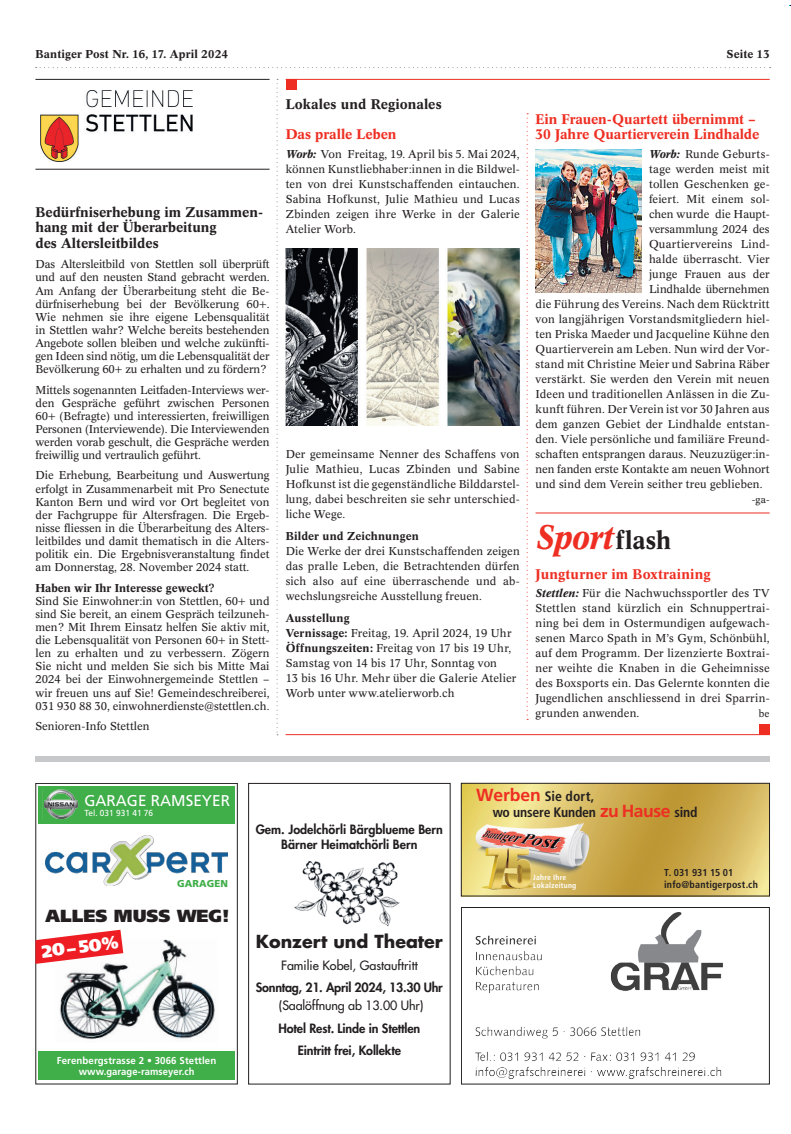
<style>
.page{position:relative;width:791px;height:1134px;background:#fff}
.page>*{position:absolute;margin:0;border:0;box-sizing:border-box;transform-origin:0 0}
.t1{font:italic 500 33.75px "Concorde BE";letter-spacing:-.005em;color:#ee2e22;scale:.96 1}
.t2{font:700 17.5px "Futura Std";color:#231f20}
.t3{font:900 17.5px "Frutiger LT Std";color:#231f20}
.t4{font:900 17.38px "Frutiger LT Std";color:#fff}
.t5{font:15.62px "Frutiger LT Std";color:#fff}
.t6{font:500 13.75px/15px "Concorde BE";letter-spacing:.005em;color:#ee2e22}
.t7{font:500 13.75px/15.6px "Concorde BE";color:#231f20}
.t8{font:700 condensed 13.75px/16.2px "Frutiger LT Std";letter-spacing:-.015em;color:#231f20}
.t9{font:800 12.5px/15px "Futura Std";letter-spacing:-.01em;color:#231f20;text-align:center}
.t10{font:500 12.5px "Futura Std";color:#231f20}
.t11{font:11.25px/13.1px "Concorde BE";letter-spacing:.01em;color:#231f20;text-align:justify}
.t12{font:500 11.25px "Concorde BE";letter-spacing:.005em;color:#231f20}
.t13{font:11.25px "Concorde BE";letter-spacing:-.01em;color:#231f20}
.t14{font:700 10px/11.2px "Frutiger LT Std";letter-spacing:.01em;color:#fff;text-align:center}
.t15{font:700 condensed 10px/12px "Frutiger LT Std";letter-spacing:.015em;color:#231f20}
.t16{font:900 10px "Frutiger LT Std";letter-spacing:.01em;color:#40ae49}
.t17{font:10px "Concorde BE";color:#231f20}
.t18{font:8.75px "Frutiger LT Std";color:#fff;scale:.95 1}
.t19{font:700 condensed 7.62px/8px "Frutiger LT Std";letter-spacing:.03em;color:#fff}
.s1{font-weight:500;font-style:italic}
.s2{font-weight:500}
.s3{font-style:normal;font-size:25px;color:#231f20}
.s4{font-stretch:normal;font-size:17.5px;color:#ee2e22}
</style>
<div class="page">
<svg style="left:36px;top:67px;width:734px;height:1px"></svg>
<img style="left:40px;top:90px;width:153px;height:72px">
<hr style="left:35px;top:79px;width:234px;height:1px;background:#231f20">
<hr style="left:35px;top:169px;width:234px;height:1px;background:#231f20">
<svg style="left:526px;top:113px;width:2px;height:607px"></svg>
<svg style="left:276px;top:79px;width:2px;height:656px"></svg>
<div style="left:285px;top:79px;width:11px;height:11px;background:#ee2e22"></div>
<hr style="left:285px;top:79px;width:484px;height:1px;background:#ee2e22">
<img style="left:285px;top:248px;width:234px;height:177px">
<div style="left:38px;top:1051px;width:197px;height:29px;background:#40ae49"></div>
<img style="left:60px;top:939px;width:155px;height:101px">
<div style="left:38px;top:787px;width:197px;height:37px;background:#40ae49"></div>
<img style="left:44px;top:789px;width:35px;height:30px">
<img style="left:45px;top:836px;width:183px;height:49px">
<svg style="left:35px;top:930px;width:88px;height:34px"></svg>
<hr style="left:535px;top:513px;width:234px;height:1px;background:#ee2e22">
<img style="left:535px;top:150px;width:106px;height:143px">
<img style="left:475px;top:912px;width:248px;height:167px">
<div style="left:461px;top:907px;width:308px;height:177px;border:1px solid #231f20"></div>
<div style="left:35px;top:756px;width:734px;height:5px;background:#c7c8ca"></div>
<div style="left:758px;top:724px;width:11px;height:11px;background:#ee2e22"></div>
<hr style="left:285px;top:734px;width:484px;height:1px;background:#ee2e22">
<div style="left:248px;top:783px;width:202px;height:301px;border:1px solid #231f20"></div>
<svg style="left:294px;top:861px;width:106px;height:66px"></svg>
<svg style="left:463px;top:785px;width:304px;height:109px;background:#d1b256"></svg>
<div style="left:461px;top:783px;width:308px;height:113px;border:1px solid #231f20"></div>
<img style="left:469px;top:808px;width:128px;height:70px">
<svg style="left:481px;top:884px;width:53px;height:6px"></svg>
<img style="left:483px;top:846px;width:48px;height:46px">
<p class="t12" style="left:35px;top:48px;width:194px">Bantiger Post Nr. 16, 17. April 2024</p>
<p class="t12" style="left:726px;top:48px;width:45px">Seite 13</p>
<p class="t7" style="left:35px;top:204px;width:229px">Bedürfniserhebung im Zusammen&shy;hang mit der Überarbeitung<br>des Altersleitbildes</p>
<p class="t11" style="left:35px;top:258px;width:235px">Das Altersleitbild von Stettlen soll überprüft und auf den neusten Stand gebracht werden.<br>Am Anfang der Überarbeitung steht die Be&shy;dürfniserhebung bei der Bevölkerung 60+.<br>Wie nehmen sie ihre eigene Lebensqualität in Stettlen wahr? Welche bereits bestehenden Angebote sollen bleiben und welche zukünfti&shy;gen Ideen sind nötig, um die Lebensqualität der Bevölkerung 60+ zu erhalten und zu fördern?</p>
<p class="t11" style="left:35px;top:383px;width:235px">Mittels sogenannten Leitfaden-Interviews wer&shy;den Gespräche geführt zwischen Personen 60+ (Befragte) und interessierten, freiwilligen Personen (Interviewende). Die Interviewenden werden vorab geschult, die Gespräche werden freiwillig und vertraulich geführt.</p>
<p class="t11" style="left:35px;top:469px;width:235px">Die Erhebung, Bearbeitung und Auswertung erfolgt in Zusammenarbeit mit Pro Senectute Kanton Bern und wird vor Ort begleitet von der Fachgruppe für Altersfragen. Die Ergeb&shy;nisse fliessen in die Überarbeitung des Alters&shy;leitbildes und damit thematisch in die Alters&shy;politik ein. Die Ergebnisveranstaltung findet am Donnerstag, 28. November 2024 statt.</p>
<p class="t12" style="left:35px;top:581px;width:181px">Haben wir Ihr Interesse geweckt?</p>
<p class="t11" style="left:35px;top:594px;width:235px">Sind Sie Einwohner:in von Stettlen, 60+ und sind Sie bereit, an einem Gespräch teilzuneh&shy;men? Mit Ihrem Einsatz helfen Sie aktiv mit, die Lebensqualität von Personen 60+ in Stett&shy;len zu erhalten und zu verbessern. Zögern Sie nicht und melden Sie sich bis Mitte Mai 2024 bei der Einwohnergemeinde Stettlen – wir freuen uns auf Sie! Gemeindeschreiberei, 031 930 88 30, einwohnerdienste@stettlen.ch.</p>
<p class="t11" style="left:35px;top:720px;width:115px">Senioren-Info Stettlen</p>
<p class="t7" style="left:285px;top:97px;width:157px">Lokales und Regionales</p>
<p class="t6" style="left:285px;top:127px;width:112px">Das pralle Leben</p>
<p class="t11" style="left:285px;top:146px;width:235px;line-height:15px"><span class="s1">Worb:</span> Von Freitag, 19. April bis 5. Mai 2024, können Kunstliebhaber:innen in die Bildwel&shy;ten von drei Kunstschaffenden eintauchen.<br>Sabina Hofkunst, Julie Mathieu und Lucas Zbinden zeigen ihre Werke in der Galerie Atelier Worb.</p>
<p class="t11" style="left:285px;top:446px;width:235px;line-height:15px">Der gemeinsame Nenner des Schaffens von Julie Mathieu, Lucas Zbinden und Sabine Hofkunst ist die gegenständliche Bilddarstel&shy;lung, dabei beschreiten sie sehr unterschied&shy;liche Wege.</p>
<p class="t12" style="left:285px;top:529px;width:134px">Bilder und Zeichnungen</p>
<p class="t11" style="left:285px;top:544px;width:235px;line-height:15px">Die Werke der drei Kunstschaffenden zeigen das pralle Leben, die Betrachtenden dürfen sich also auf eine überraschende und ab&shy;wechslungsreiche Ausstellung freuen.</p>
<p class="t11" style="left:285px;top:611px;width:232px;line-height:15px;text-align:left"><span class="s2">Ausstellung<br>Vernissage:</span> Freitag, 19. April 2024, 19 Uhr <span class="s2">Öffnungszeiten:</span> Freitag von 17 bis 19 Uhr, Samstag von 14 bis 17 Uhr, Sonntag von<br>13 bis 16 Uhr. Mehr über die Galerie Atelier Worb unter www.atelierworb.ch</p>
<p class="t6" style="left:535px;top:112px;width:225px">Ein Frauen-Quartett übernimmt –<br>30 Jahre Quartierverein Lindhalde</p>
<p class="t11" style="left:648px;top:147px;width:122px"><span class="s1">Worb:</span> Runde Geburts-</p>
<p class="t11" style="left:648px;top:162px;width:122px">tage werden meist mit</p>
<p class="t11" style="left:648px;top:177px;width:122px">tollen Geschenken ge-</p>
<p class="t11" style="left:648px;top:192px;width:122px">feiert. Mit einem sol-</p>
<p class="t11" style="left:648px;top:207px;width:122px">chen wurde die Haupt-</p>
<p class="t11" style="left:648px;top:222px;width:122px">versammlung 2024 des</p>
<p class="t11" style="left:648px;top:237px;width:122px">Quartiervereins Lind-</p>
<p class="t11" style="left:648px;top:252px;width:122px">halde überrascht. Vier</p>
<p class="t11" style="left:648px;top:267px;width:122px">junge Frauen aus der</p>
<p class="t13" style="left:648px;top:282px;width:122px">Lindhalde übernehmen</p>
<p class="t11" style="left:535px;top:297px;width:235px">die Führung des Vereins. Nach dem Rücktritt</p>
<p class="t11" style="left:535px;top:312px;width:235px">von langjährigen Vorstandsmitgliedern hiel-</p>
<p class="t11" style="left:535px;top:327px;width:235px">ten Priska Maeder und Jacqueline Kühne den</p>
<p class="t11" style="left:535px;top:342px;width:235px">Quartierverein am Leben. Nun wird der Vor-</p>
<p class="t11" style="left:535px;top:357px;width:235px">stand mit Christine Meier und Sabrina Räber</p>
<p class="t11" style="left:535px;top:372px;width:235px">verstärkt. Sie werden den Verein mit neuen</p>
<p class="t11" style="left:535px;top:387px;width:235px">Ideen und traditionellen Anlässen in die Zu-</p>
<p class="t11" style="left:535px;top:402px;width:235px">kunft führen. Der Verein ist vor 30 Jahren aus</p>
<p class="t11" style="left:535px;top:417px;width:235px">dem ganzen Gebiet der Lindhalde entstan-</p>
<p class="t11" style="left:535px;top:432px;width:235px">den. Viele persönliche und familiäre Freund-</p>
<p class="t11" style="left:535px;top:447px;width:235px">schaften entsprangen daraus. Neuzuzüger:in-</p>
<p class="t13" style="left:535px;top:462px;width:235px">nen fanden erste Kontakte am neuen Wohnort</p>
<p class="t11" style="left:535px;top:477px;width:228px">und sind dem Verein seither treu geblieben.</p>
<p class="t17" style="left:751px;top:494px;width:19px">-ga-</p>
<h1 class="t1" style="left:535px;top:517px;width:143px">Sport<span class="s3">flash</span></h1>
<p class="t6" style="left:535px;top:566px;width:176px">Jungturner im Boxtraining</p>
<p class="t11" style="left:535px;top:586px;width:235px;line-height:15px"><span class="s1">Stettlen:</span> Für die Nachwuchssportler des TV Stettlen stand kürzlich ein Schnuppertrai&shy;ning bei dem in Ostermundigen aufgewach&shy;senen Marco Spath in M’s Gym, Schönbühl, auf dem Programm. Der lizenzierte Boxtrai&shy;ner weihte die Knaben in die Geheimnisse des Boxsports ein. Das Gelernte konnten die Jugendlichen anschliessend in drei Sparrin&shy;grunden anwenden.</p>
<p class="t17" style="left:758px;top:708px;width:12px">be</p>
<h3 class="t5" style="left:84px;top:791px;width:147px">GARAGE RAMSEYER</h3>
<p class="t18" style="left:84px;top:808px;width:74px">Tel. 031 931 41 76</p>
<p class="t8" style="left:492px;top:788px;width:206px;text-indent:-16px"><span class="s4">Werben</span> Sie dort,<br>wo unsere Kunden <span class="s4">zu Hause</span> sind</p>
<p class="t16" style="left:177px;top:877px;width:52px">GARAGEN</p>
<h2 class="t3" style="left:45px;top:905px;width:186px">ALLES MUSS WEG!</h2>
<h3 class="t4" style="left:41px;top:941px;width:79px;rotate:-7deg">20– 50%</h3>
<p class="t14" style="left:57px;top:1055px;width:161px">Ferenbergstrasse 2 • 3066 Stettlen www.garage-ramseyer.ch</p>
<p class="t9" style="left:255px;top:822px;width:189px">Gem. Jodelchörli Bärgblueme Bern<br>Bärner Heimatchörli Bern</p>
<h2 class="t2" style="left:256px;top:929px;width:188px">Konzert und Theater</h2>
<p class="t10" style="left:281px;top:957px;width:138px">Familie Kobel, Gastauftritt</p>
<p class="t9" style="left:256px;top:980px;width:188px">Sonntag, 21. April 2024, 13.30 Uhr</p>
<p class="t10" style="left:279px;top:998px;width:146px">(Saalöffnung ab 13.00 Uhr)</p>
<p class="t9" style="left:278px;top:1017px;width:143px;line-height:22.1px">Hotel Rest. Linde in Stettlen<br>Eintritt frei, Kollekte</p>
<p class="t19" style="left:533px;top:873px;width:45px">Jahre Ihre<br>Lokalzeitung</p>
<p class="t15" style="left:663px;top:867px;width:95px">T. 031 931 15 01 info@bantigerpost.ch</p>
</div>
